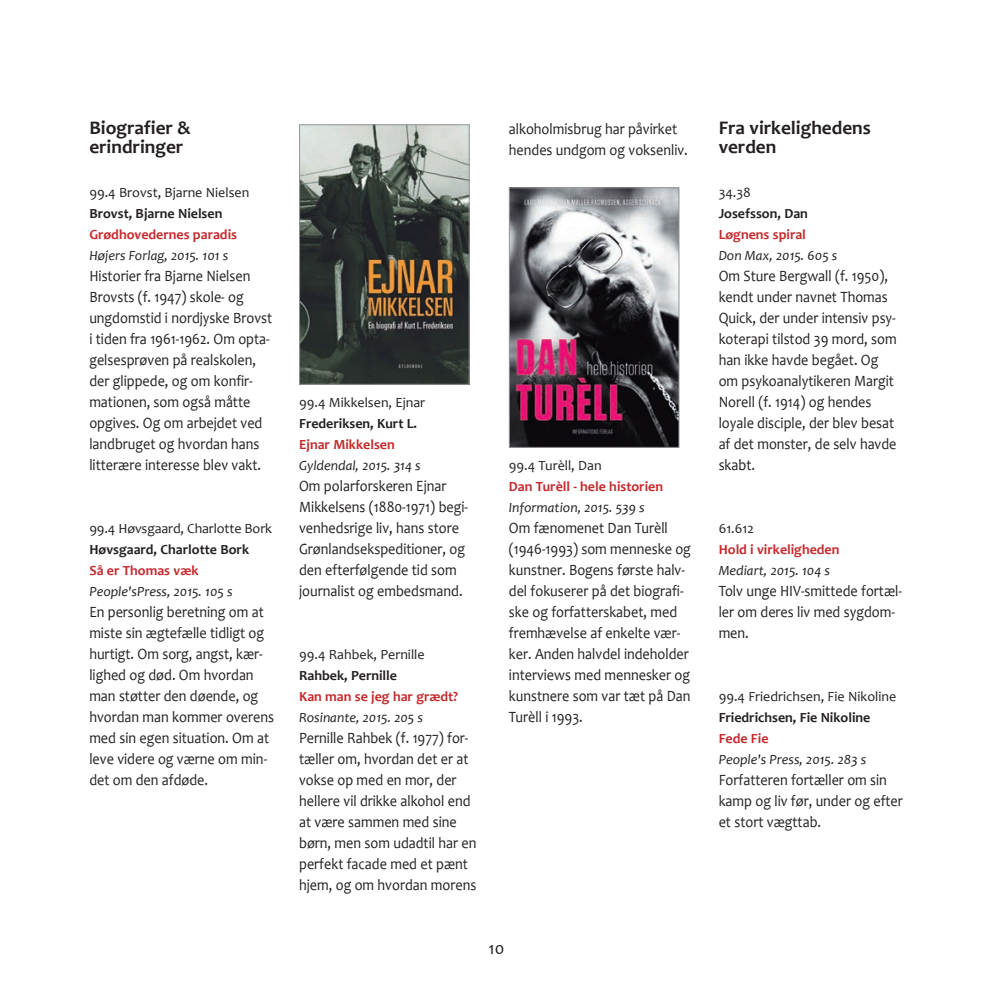
<style>
.page{position:relative;width:993px;height:993px;background:#fff}
.page>*{position:absolute;margin:0;border:0;box-sizing:border-box;transform-origin:0 0}
.t1{font:700 19.25px/19.2px "Candara";color:#231f20}
.t2{font:17.5px "Candara";color:#231f20}
.t3{font:15.75px/21px "Candara";color:#231f20;scale:.9 1}
.t4{font:italic 14px "Candara";color:#231f20}
.t5{font:14px "Candara";color:#231f20}
.t6{font:700 14px "Candara";color:#c4292c}
.t7{font:700 14px "Candara";color:#231f20}
</style>
<div class="page">
<img style="left:301px;top:126px;width:166px;height:256px">
<div style="left:299px;top:124px;width:170px;height:260px;border:1px solid #939598"></div>
<img style="left:510px;top:189px;width:167px;height:256px">
<div style="left:508px;top:187px;width:171px;height:260px;border:1px solid #939598"></div>
<p class="t1" style="left:89px;top:118px;width:103px">Biografier &amp; erindringer</p>
<p class="t5" style="left:89px;top:184px;width:161px">99.4 Brovst, Bjarne Nielsen</p>
<p class="t7" style="left:89px;top:205px;width:134px">Brovst, Bjarne Nielsen</p>
<p class="t6" style="left:89px;top:226px;width:149px">Grødhovedernes paradis</p>
<p class="t4" style="left:89px;top:247px;width:140px">Højers Forlag, 2015. 101 s</p>
<p class="t3" style="left:89px;top:265px;width:204px">Historier fra Bjarne Nielsen<br>Brovsts (f. 1947) skole- og ungdomstid i nordjyske Brovst i tiden fra 1961-1962. Om opta&shy;gelsesprøven på realskolen, der glippede, og om konfir&shy;mationen, som også måtte opgives. Og om arbejdet ved landbruget og hvordan hans litterære interesse blev vakt.</p>
<p class="t5" style="left:89px;top:520px;width:184px">99.4 Høvsgaard, Charlotte Bork</p>
<p class="t7" style="left:89px;top:541px;width:161px">Høvsgaard, Charlotte Bork</p>
<p class="t6" style="left:89px;top:562px;width:111px">Så er Thomas væk</p>
<p class="t4" style="left:89px;top:583px;width:145px">People'sPress, 2015. 105 s</p>
<p class="t3" style="left:89px;top:601px;width:206px">En personlig beretning om at miste sin ægtefælle tidligt og hurtigt. Om sorg, angst, kær&shy;lighed og død. Om hvordan man støtter den døende, og hvordan man kommer overens med sin egen situation. Om at leve videre og værne om min&shy;det om den afdøde.</p>
<p class="t3" style="left:508px;top:118px;width:200px">alkoholmisbrug har påvirket hendes undgom og voksenliv.</p>
<p class="t5" style="left:299px;top:394px;width:127px">99.4 Mikkelsen, Ejnar</p>
<p class="t7" style="left:299px;top:415px;width:119px">Frederiksen, Kurt L.</p>
<p class="t6" style="left:299px;top:436px;width:97px">Ejnar Mikkelsen</p>
<p class="t4" style="left:299px;top:457px;width:123px">Gyldendal, 2015. 314 s</p>
<p class="t3" style="left:299px;top:475px;width:189px">Om polarforskeren Ejnar<br>Mikkelsens (1880-1971) begi&shy;venhedsrige liv, hans store<br>Grønlandsekspeditioner, og den efterfølgende tid som journalist og embedsmand.</p>
<p class="t5" style="left:299px;top:646px;width:127px">99.4 Rahbek, Pernille</p>
<p class="t7" style="left:299px;top:667px;width:99px">Rahbek, Pernille</p>
<p class="t6" style="left:299px;top:688px;width:160px">Kan man se jeg har grædt?</p>
<p class="t4" style="left:299px;top:709px;width:125px">Rosinante, 2015. 205 s</p>
<p class="t3" style="left:299px;top:727px;width:198px">Pernille Rahbek (f. 1977) for&shy;tæller om, hvordan det er at vokse op med en mor, der hellere vil drikke alkohol end at være sammen med sine børn, men som udadtil har en perfekt facade med et pænt hjem, og om hvordan morens</p>
<p class="t5" style="left:508px;top:457px;width:94px">99.4 Turèll, Dan</p>
<p class="t6" style="left:508px;top:478px;width:155px">Dan Turèll - hele historien</p>
<p class="t4" style="left:508px;top:499px;width:137px">Information, 2015. 539 s</p>
<p class="t3" style="left:508px;top:517px;width:204px">Om fænomenet Dan Turèll (1946-1993) som menneske og kunstner. Bogens første halv&shy;del fokuserer på det biografi&shy;ske og forfatterskabet, med fremhævelse af enkelte vær&shy;ker. Anden halvdel indeholder interviews med mennesker og kunstnere som var tæt på Dan<br>Turèll i 1993.</p>
<p class="t2" style="left:488px;top:936px;width:17px">10</p>
<p class="t1" style="left:718px;top:118px;width:154px">Fra virkelighedens verden</p>
<p class="t5" style="left:718px;top:184px;width:34px">34.38</p>
<p class="t7" style="left:718px;top:205px;width:91px">Josefsson, Dan</p>
<p class="t6" style="left:718px;top:226px;width:89px">Løgnens spiral</p>
<p class="t4" style="left:718px;top:247px;width:120px">Don Max, 2015. 605 s</p>
<p class="t3" style="left:718px;top:265px;width:199px">Om Sture Bergwall (f. 1950), kendt under navnet Thomas<br>Quick, der under intensiv psy&shy;koterapi tilstod 39 mord, som han ikke havde begået. Og om psykoanalytikeren Margit<br>Norell (f. 1914) og hendes loyale disciple, der blev besat af det monster, de selv havde skabt.</p>
<p class="t5" style="left:718px;top:520px;width:37px">61.612</p>
<p class="t6" style="left:718px;top:541px;width:122px">Hold i virkeligheden</p>
<p class="t4" style="left:718px;top:562px;width:113px">Mediart, 2015. 104 s</p>
<p class="t3" style="left:718px;top:580px;width:205px">Tolv unge HIV-smittede fortæl&shy;ler om deres liv med sygdom&shy;men.</p>
<p class="t5" style="left:718px;top:688px;width:179px">99.4 Friedrichsen, Fie Nikoline</p>
<p class="t7" style="left:718px;top:709px;width:153px">Friedrichsen, Fie Nikoline</p>
<p class="t6" style="left:718px;top:730px;width:51px">Fede Fie</p>
<p class="t4" style="left:718px;top:751px;width:149px">People's Press, 2015. 283 s</p>
<p class="t3" style="left:718px;top:769px;width:206px">Forfatteren fortæller om sin kamp og liv før, under og efter et stort vægttab.</p>
</div>
